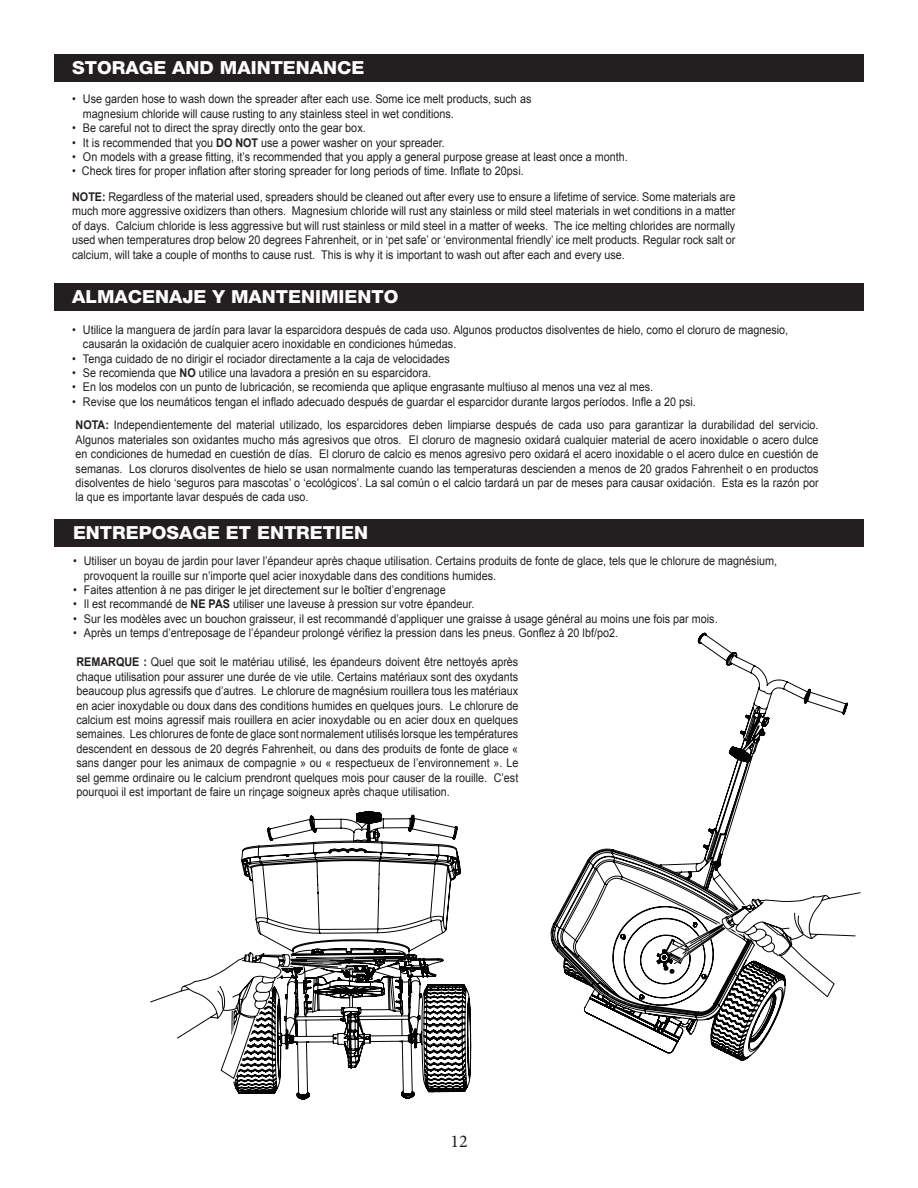
<style>
.page{position:relative;width:918px;height:1188px;background:#fff}
.page>*{position:absolute;margin:0;border:0;box-sizing:border-box;transform-origin:0 0}
.t1{font:800 18px "Helvetica Neue LT Std";color:#fff;scale:1.05 1}
.t2{font:18px "Minion Pro";color:#231f20}
.t3{font:12px/14.4px "Arial";color:#231f20;scale:.9 1}
.s1{font-weight:700}
</style>
<div class="page">
<svg style="left:233px;top:810px;width:238px;height:290px"></svg>
<svg style="left:150px;top:951px;width:206px;height:131px"></svg>
<svg style="left:551px;top:633px;width:297px;height:428px"></svg>
<svg style="left:666px;top:890px;width:195px;height:110px"></svg>
<div style="left:54px;top:54px;width:810px;height:28px;background:#231f20"></div>
<div style="left:54px;top:283px;width:810px;height:28px;background:#231f20"></div>
<div style="left:54px;top:519px;width:810px;height:28px;background:#231f20"></div>
<h1 class="t1" style="left:72px;top:56px;width:280px">STORAGE AND MAINTENANCE</h1>
<p class="t3" style="left:83px;top:92px;width:500px;text-indent:-11px">• Use garden hose to wash down the spreader after each use. Some ice melt products, such as magnesium chloride will cause rusting to any stainless steel in wet conditions.</p>
<p class="t3" style="left:72px;top:121px;width:328px">• Be careful not to direct the spray directly onto the gear box.</p>
<p class="t3" style="left:72px;top:135px;width:416px">• It is recommended that you <span class="s1">DO NOT</span> use a power washer on your spreader.</p>
<p class="t3" style="left:72px;top:150px;width:619px">• On models with a grease fitting, it’s recommended that you apply a general purpose grease at least once a month.</p>
<p class="t3" style="left:72px;top:159px;width:738px;line-height:25.5px">• Check tires for proper inflation after storing spreader for long periods of time. Inflate to 20psi.<br><span class="s1">NOTE:</span> Regardless of the material used, spreaders should be cleaned out after every use to ensure a lifetime of service. Some materials are</p>
<p class="t3" style="left:72px;top:204px;width:738px;text-align:justify">much more aggressive oxidizers than others. Magnesium chloride will rust any stainless or mild steel materials in wet conditions in a matter of days. Calcium chloride is less aggressive but will rust stainless or mild steel in a matter of weeks. The ice melting chlorides are normally used when temperatures drop below 20 degrees Fahrenheit, or in ‘pet safe’ or ‘environmental friendly’ ice melt products. Regular rock salt or calcium, will take a couple of months to cause rust. This is why it is important to wash out after each and every use.</p>
<h1 class="t1" style="left:72px;top:285px;width:312px">ALMACENAJE Y MANTENIMIENTO</h1>
<p class="t3" style="left:83px;top:323px;width:785px;text-indent:-11px">• Utilice la manguera de jardín para lavar la esparcidora después de cada uso. Algunos productos disolventes de hielo, como el cloruro de magnesio, causarán la oxidación de cualquier acero inoxidable en condiciones húmedas.</p>
<p class="t3" style="left:72px;top:351px;width:421px">• Tenga cuidado de no dirigir el rociador directamente a la caja de velocidades</p>
<p class="t3" style="left:72px;top:366px;width:400px">• Se recomienda que <span class="s1">NO</span> utilice una lavadora a presión en su esparcidora.</p>
<p class="t3" style="left:72px;top:380px;width:647px">• En los modelos con un punto de lubricación, se recomienda que aplique engrasante multiuso al menos una vez al mes.</p>
<p class="t3" style="left:72px;top:390px;width:831px;line-height:23.5px">• Revise que los neumáticos tengan el inflado adecuado después de guardar el esparcidor durante largos períodos. Infle a 20 psi.<br><span class="s1">NOTA:</span> Independientemente del material utilizado, los esparcidores deben limpiarse después de cada uso para garantizar la durabilidad del servicio.</p>
<p class="t3" style="left:76px;top:432px;width:827px;text-align:justify">Algunos materiales son oxidantes mucho más agresivos que otros. El cloruro de magnesio oxidará cualquier material de acero inoxidable o acero dulce en condiciones de humedad en cuestión de días. El cloruro de calcio es menos agresivo pero oxidará el acero inoxidable o el acero dulce en cuestión de semanas. Los cloruros disolventes de hielo se usan normalmente cuando las temperaturas descienden a menos de 20 grados Fahrenheit o en productos disolventes de hielo ‘seguros para mascotas’ o ‘ecológicos’. La sal común o el calcio tardará un par de meses para causar oxidación. Esta es la razón por la que es importante lavar después de cada uso.</p>
<h1 class="t1" style="left:73px;top:522px;width:282px">ENTREPOSAGE ET ENTRETIEN</h1>
<p class="t3" style="left:84px;top:554px;width:772px;text-indent:-11px">• Utiliser un boyau de jardin pour laver l’épandeur après chaque utilisation. Certains produits de fonte de glace, tels que le chlorure de magnésium, provoquent la rouille sur n’importe quel acier inoxydable dans des conditions humides.</p>
<p class="t3" style="left:73px;top:583px;width:416px">• Faites attention à ne pas diriger le jet directement sur le boîtier d’engrenage</p>
<p class="t3" style="left:73px;top:597px;width:447px">• Il est recommandé de <span class="s1">NE PAS</span> utiliser une laveuse à pression sur votre épandeur.</p>
<p class="t3" style="left:73px;top:612px;width:718px">• Sur les modèles avec un bouchon graisseur, il est recommandé d’appliquer une graisse à usage général au moins une fois par mois.</p>
<p class="t3" style="left:73px;top:626px;width:607px">• Après un temps d’entreposage de l’épandeur prolongé vérifiez la pression dans les pneus. Gonflez à 20 lbf/po2.</p>
<p class="t3" style="left:76px;top:655px;width:493px;text-align:justify"><span class="s1">REMARQUE :</span> Quel que soit le matériau utilisé, les épandeurs doivent être nettoyés après chaque utilisation pour assurer une durée de vie utile. Certains matériaux sont des oxydants beaucoup plus agressifs que d’autres. Le chlorure de magnésium rouillera tous les matériaux en acier inoxydable ou doux dans des conditions humides en quelques jours. Le chlorure de calcium est moins agressif mais rouillera en acier inoxydable ou en acier doux en quelques semaines. Les chlorures de fonte de glace sont normalement utilisés lorsque les températures descendent en dessous de 20 degrés Fahrenheit, ou dans des produits de fonte de glace « sans danger pour les animaux de compagnie » ou « respectueux de l’environnement ». Le sel gemme ordinaire ou le calcium prendront quelques mois pour causer de la rouille. C’est pourquoi il est important de faire un rinçage soigneux après chaque utilisation.</p>
<h1 class="t2" style="left:450px;top:1129px;width:19px">12</h1>
</div>
